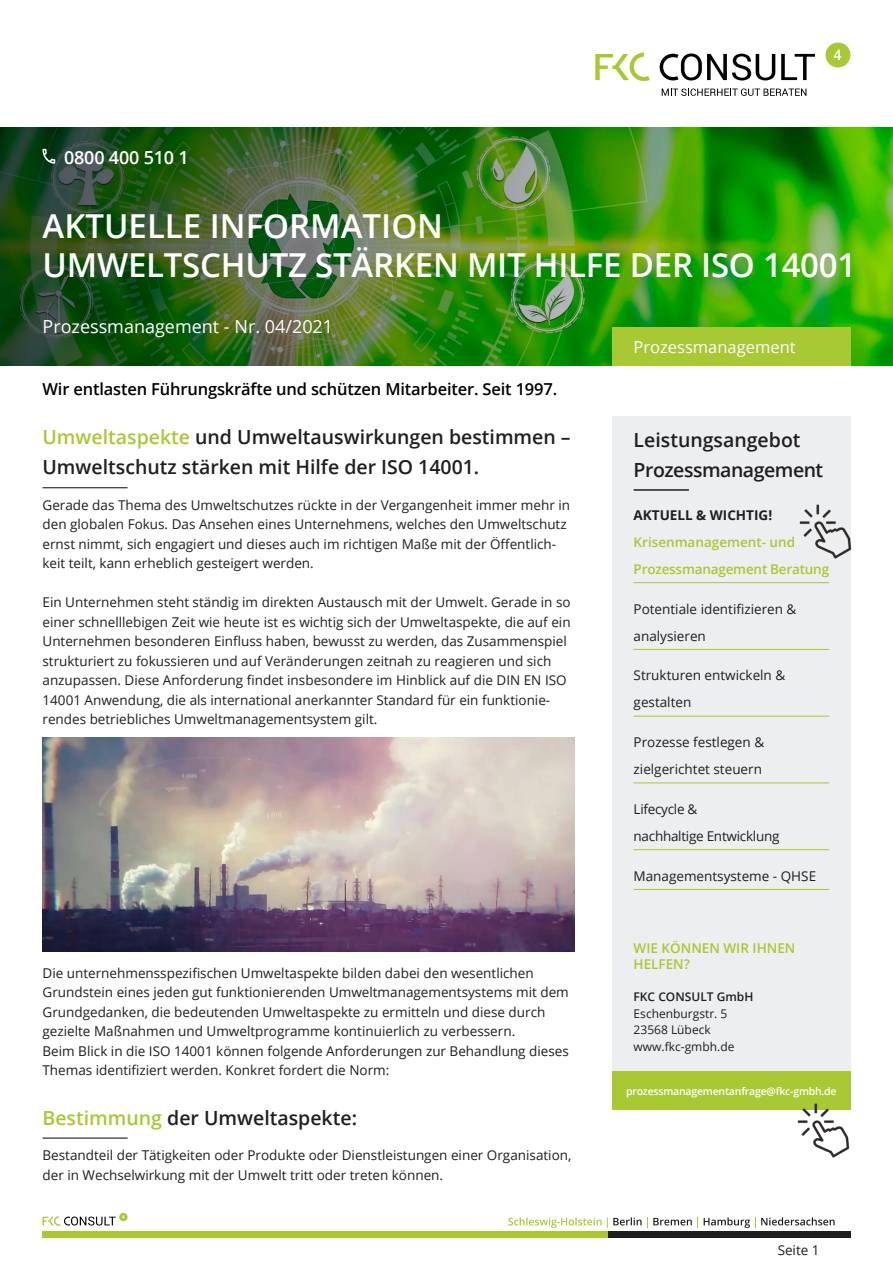
<style>
.page{position:relative;width:893px;height:1263px;background:#fff}
.page>*{position:absolute;margin:0;border:0;box-sizing:border-box;transform-origin:0 0}
.t1{font:600 33px/39px "Open Sans";letter-spacing:-.005em;color:#fff}
.t2{font:600 19.5px/30px "Open Sans";color:#1f1e20}
.t3{font:600 19.5px/30px "Open Sans";letter-spacing:-.025em;color:#1f1e20}
.t4{font:18px "Open Sans";color:#fff}
.t5{font:600 18px "Open Sans";letter-spacing:-.01em;color:#fff}
.t6{font:600 16.5px "Open Sans";letter-spacing:-.01em;color:#000}
.t7{font:16.5px "Open Sans";color:#fff}
.t8{font:13.5px/19.5px "Open Sans";color:#1f1e20}
.t9{font:600 13.5px/16.2px "Open Sans";color:#a8c834}
.t10{font:13.5px/27px "Open Sans";letter-spacing:-.02em;color:#1f1e20}
.t11{font:700 13.5px "Open Sans";color:#1f1e20}
.t12{font:12px/16.5px "Open Sans";color:#1f1e20}
.t13{font:600 12px "Open Sans";color:#1f1e20}
.t14{font:600 10.5px "Open Sans";letter-spacing:-.02em;color:#fff}
.s1{color:#a8c834}
</style>
<div class="page">
<img style="left:0;top:128px;width:893px;height:238px">
<svg style="left:595px;top:53px;width:55px;height:28px"></svg>
<svg style="left:660px;top:53px;width:115px;height:28px"></svg>
<svg style="left:781px;top:54px;width:34px;height:26px"></svg>
<div style="left:825px;top:43px;width:25px;height:24px;background:#a8c834;border-radius:50%"></div>
<svg style="left:834px;top:50px;width:7px;height:10px"></svg>
<svg style="left:662px;top:88px;width:144px;height:8px"></svg>
<svg style="left:43px;top:1216px;width:73px;height:10px"></svg>
<svg style="left:119px;top:1213px;width:9px;height:8px"></svg>
<div style="left:43px;top:1231px;width:578px;height:6px;background:#a8c834"></div>
<div style="left:608px;top:1231px;width:242px;height:6px;background:#1f1e20"></div>
<svg style="left:704px;top:1217px;width:131px;height:11px"></svg>
<svg style="left:508px;top:1217px;width:190px;height:11px"></svg>
<div style="left:612px;top:327px;width:238px;height:39px;background:#a8c834"></div>
<div style="left:612px;top:417px;width:238px;height:660px;background:#edeeef"></div>
<hr style="left:43px;top:487px;width:85px;height:1px;background:#1f1e20">
<hr style="left:43px;top:1137px;width:85px;height:2px;background:#1f1e20">
<svg style="left:43px;top:149px;width:12px;height:15px"></svg>
<hr style="left:634px;top:582px;width:195px;height:1px;background:#a8c834">
<hr style="left:634px;top:649px;width:195px;height:1px;background:#a8c834">
<hr style="left:634px;top:716px;width:195px;height:1px;background:#a8c834">
<hr style="left:634px;top:782px;width:195px;height:1px;background:#a8c834">
<hr style="left:634px;top:849px;width:195px;height:1px;background:#a8c834">
<hr style="left:634px;top:889px;width:195px;height:1px;background:#a8c834">
<hr style="left:634px;top:489px;width:55px;height:2px;background:#1f1e20">
<div style="left:612px;top:1072px;width:238px;height:38px;background:#a8c834"></div>
<img style="left:797px;top:1103px;width:53px;height:54px">
<img style="left:799px;top:505px;width:53px;height:54px">
<img style="left:43px;top:737px;width:531px;height:214px">
<h3 class="t5" style="left:64px;top:145px;width:126px">0800 400 510 1</h3>
<h1 class="t1" style="left:43px;top:206px;width:815px">AKTUELLE INFORMATION<br>UMWELTSCHUTZ STÄRKEN MIT HILFE DER ISO 14001</h1>
<h3 class="t4" style="left:43px;top:314px;width:292px">Prozessmanagement - Nr. 04/2021</h3>
<p class="t6" style="left:43px;top:378px;width:516px">Wir entlasten Führungskräfte und schützen Mitarbeiter. Seit 1997.</p>
<h2 class="t2" style="left:43px;top:422px;width:530px"><span class="s1">Umweltaspekte</span> und Umweltauswirkungen bestimmen –<br>Umweltschutz stärken mit Hilfe der ISO 14001.</h2>
<p class="t8" style="left:43px;top:495px;width:529px">Gerade das Thema des Umweltschutzes rückte in der Vergangenheit immer mehr in den globalen Fokus. Das Ansehen eines Unternehmens, welches den Umweltschutz ernst nimmt, sich engagiert und dieses auch im richtigen Maße mit der Öffentlich&shy;keit teilt, kann erheblich gesteigert werden.</p>
<p class="t8" style="left:43px;top:592px;width:530px">Ein Unternehmen steht ständig im direkten Austausch mit der Umwelt. Gerade in so einer schnelllebigen Zeit wie heute ist es wichtig sich der Umweltaspekte, die auf ein Unternehmen besonderen Einfluss haben, bewusst zu werden, das Zusammenspiel strukturiert zu fokussieren und auf Veränderungen zeitnah zu reagieren und sich anzupassen. Diese Anforderung findet insbesondere im Hinblick auf die DIN EN ISO 14001 Anwendung, die als international anerkannter Standard für ein funktionie&shy;rendes betriebliches Umweltmanagementsystem gilt.</p>
<p class="t8" style="left:43px;top:963px;width:528px">Die unternehmensspezifischen Umweltaspekte bilden dabei den wesentlichen Grundstein eines jeden gut funktionierenden Umweltmanagementsystems mit dem Grundgedanken, die bedeutenden Umweltaspekte zu ermitteln und diese durch gezielte Maßnahmen und Umweltprogramme kontinuierlich zu verbessern.<br>Beim Blick in die ISO 14001 können folgende Anforderungen zur Behandlung dieses Themas identifiziert werden. Konkret fordert die Norm:</p>
<h2 class="t2" style="left:43px;top:1102px;width:316px"><span class="s1">Bestimmung</span> der Umweltaspekte:</h2>
<p class="t8" style="left:43px;top:1145px;width:530px">Bestandteil der Tätigkeiten oder Produkte oder Dienstleistungen einer Organisation, der in Wechselwirkung mit der Umwelt tritt oder treten können.</p>
<p class="t7" style="left:634px;top:336px;width:164px">Prozessmanagement</p>
<h2 class="t3" style="left:634px;top:424px;width:191px">Leistungsangebot<br>Prozessmanagement</h2>
<p class="t11" style="left:634px;top:505px;width:140px">AKTUELL &amp; WICHTIG!</p>
<p class="t9" style="left:634px;top:528px;width:197px;line-height:27px">Krisenmanagement- und<br>Prozessmanagement Beratung</p>
<p class="t8" style="left:634px;top:595px;width:164px;line-height:27px">Potentiale identifizieren &amp; analysieren</p>
<p class="t8" style="left:634px;top:661px;width:153px;line-height:27px">Strukturen entwickeln &amp; gestalten</p>
<p class="t8" style="left:634px;top:728px;width:132px;line-height:27px">Prozesse festlegen &amp; zielgerichtet steuern</p>
<p class="t10" style="left:634px;top:795px;width:147px">Lifecycle &amp;<br>nachhaltige Entwicklung</p>
<p class="t8" style="left:634px;top:865px;width:184px">Managementsysteme - QHSE</p>
<p class="t9" style="left:634px;top:939px;width:163px">WIE KÖNNEN WIR IHNEN<br>HELFEN?</p>
<p class="t13" style="left:634px;top:989px;width:121px">FKC CONSULT GmbH</p>
<p class="t12" style="left:634px;top:1005px;width:102px">Eschenburgstr. 5<br>23568 Lübeck www.fkc-gmbh.de</p>
<p class="t14" style="left:626px;top:1084px;width:212px">prozessmanagementanfrage@fkc-gmbh.de</p>
<p class="t8" style="left:778px;top:1240px;width:43px">Seite 1</p>
</div>
